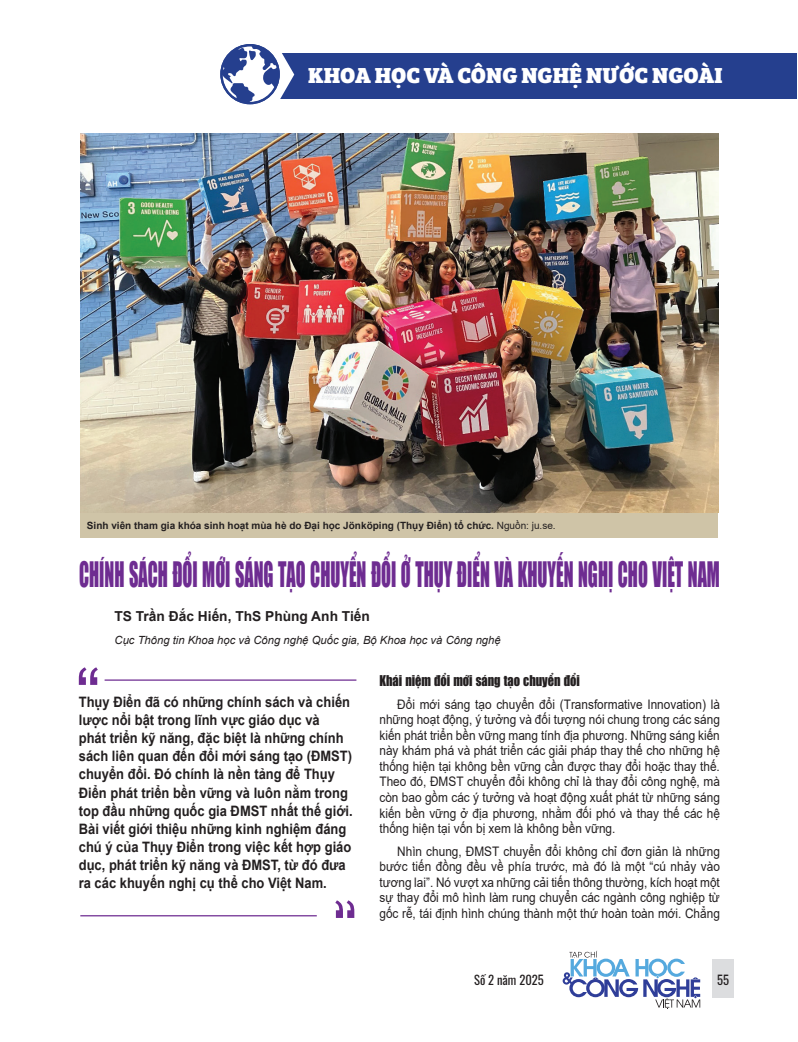
<style>
.page{position:relative;width:798px;height:1042px;background:#fff}
.page>*{position:absolute;margin:0;border:0;box-sizing:border-box;transform-origin:0 0}
.t1{font:32.5px "UTM Impact";color:#6e2c91;scale:.56 1}
.t2{font:800 22.5px "SVN Bree Serif";color:#fff}
.t3{font:700 14.38px/18.1px "Arial";color:#231f20;scale:.9 1}
.t4{font:13.75px "UTM Impact";color:#231f20;scale:.9 1}
.t5{font:700 13.75px "Arial";color:#231f20}
.t6{font:13.12px/15.5px "Arial";color:#231f20;text-align:justify;scale:.9 1}
.t7{font:12.5px "Oswald";color:#231f20}
.t8{font:italic 11.25px "Arial";color:#231f20}
.t9{font:700 10px "Arial";color:#231f20}
.s1{font-weight:400}
</style>
<div class="page">
<div style="left:712px;top:958px;width:21px;height:39px;background:#dcdddf"></div>
<svg style="left:562px;top:951px;width:138px;height:58px"></svg>
<div style="left:80px;top:134px;width:638px;height:404px;background:#cfc4a7"></div>
<img style="left:80px;top:134px;width:638px;height:378px">
<div style="left:268px;top:53px;width:527px;height:46px;background:#253f8e"></div>
<svg style="left:220px;top:44px;width:75px;height:61px"></svg>
<hr style="left:105px;top:679px;width:251px;height:2px;background:#6e2c91">
<svg style="left:79px;top:667px;width:19px;height:18px"></svg>
<hr style="left:80px;top:915px;width:237px;height:1px;background:#6e2c91">
<svg style="left:335px;top:900px;width:19px;height:18px"></svg>
<h2 class="t2" style="left:308px;top:57px;width:415px">KHOA HỌC VÀ CÔNG NGHỆ NƯỚC NGOÀI</h2>
<p class="t9" style="left:87px;top:518px;width:470px">Sinh viên tham gia khóa sinh hoạt mùa hè do Đại học Jönköping (Thụy Điển) tổ chức. <span class="s1">Nguồn: ju.se.</span></p>
<h1 class="t1" style="left:79px;top:550px;width:1145px">CHÍNH SÁCH ĐỔI MỚI SÁNG TẠO CHUYỂN ĐỔI Ở THỤY ĐIỂN VÀ KHUYẾN NGHỊ CHO VIỆT NAM</h1>
<p class="t5" style="left:114px;top:606px;width:257px">TS Trần Đắc Hiến, ThS Phùng Anh Tiến</p>
<p class="t8" style="left:114px;top:633px;width:387px">Cục Thông tin Khoa học và Công nghệ Quốc gia, Bộ Khoa học và Công nghệ</p>
<p class="t3" style="left:79px;top:693px;width:306px">Thụy Điển đã có những chính sách và chiến lược nổi bật trong lĩnh vực giáo dục và<br>phát triển kỹ năng, đặc biệt là những chính sách liên quan đến đổi mới sáng tạo (ĐMST) chuyển đổi. Đó chính là nền tảng để Thụy Điển phát triển bền vững và luôn nằm trong top đầu những quốc gia ĐMST nhất thế giới.<br>Bài viết giới thiệu những kinh nghiệm đáng chú ý của Thụy Điển trong việc kết hợp giáo dục, phát triển kỹ năng và ĐMST, từ đó đưa ra các khuyến nghị cụ thể cho Việt Nam.</p>
<p class="t4" style="left:379px;top:671px;width:224px">Khái niệm đổi mới sáng tạo chuyển đổi</p>
<p class="t6" style="left:379px;top:696px;width:379px;text-indent:18px">Đổi mới sáng tạo chuyển đổi (Transformative Innovation) là những hoạt động, ý tưởng và đối tượng nói chung trong các sáng kiến phát triển bền vững mang tính địa phương. Những sáng kiến này khám phá và phát triển các giải pháp thay thế cho những hệ thống hiện tại không bền vững cần được thay đổi hoặc thay thế.<br>Theo đó, ĐMST chuyển đổi không chỉ là thay đổi công nghệ, mà còn bao gồm các ý tưởng và hoạt động xuất phát từ những sáng kiến bền vững ở địa phương, nhằm đối phó và thay thế các hệ thống hiện tại vốn bị xem là không bền vững.</p>
<p class="t6" style="left:379px;top:843px;width:379px;text-indent:18px">Nhìn chung, ĐMST chuyển đổi không chỉ đơn giản là những bước tiến đồng đều về phía trước, mà đó là một “cú nhảy vào tương lai”. Nó vượt xa những cải tiến thông thường, kích hoạt một sự thay đổi mô hình làm rung chuyển các ngành công nghiệp từ gốc rễ, tái định hình chúng thành một thứ hoàn toàn mới. Chẳng</p>
<p class="t7" style="left:474px;top:968px;width:71px">Số 2 năm 2025</p>
<p class="t7" style="left:717px;top:968px;width:13px">55</p>
</div>
